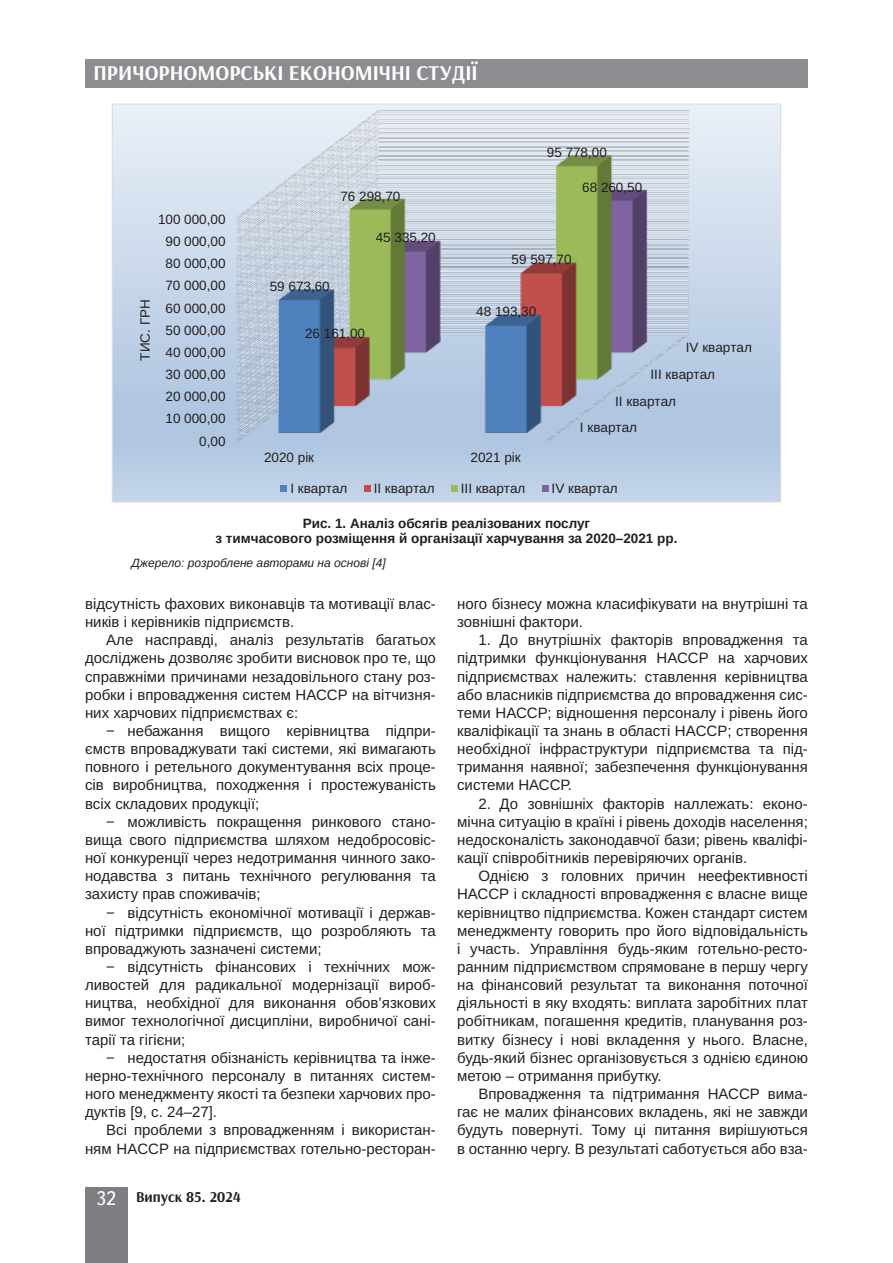
<style>
.page{position:relative;width:893px;height:1263px;background:#fff}
.page>*{position:absolute;margin:0;border:0;box-sizing:border-box;transform-origin:0 0}
.t1{font:700 21px "Arsenal";color:#fff}
.Текст_основной_G{font:15px/18.1px "Arimo";color:#231f20;text-align:justify}
.t2{font:700 15px "Arsenal";color:#231f20}
.t3{font:13.5px "Arimo Roman";color:#231f20}
.Рисунок{font:700 13.5px/15px "Arimo";color:#231f20;text-align:center}
.Джерело{font:italic 12px "Arimo";color:#231f20}
.s1{font-family:"Ukrainian Text";font-weight:400;font-size:19.5px;color:#fff}
</style>
<div class="page">
<div style="left:85px;top:59px;width:723px;height:29px;background:#8b8d90"></div>
<div style="left:85px;top:1186px;width:43px;height:76px;background:#7c7e81"></div>
<svg style="left:114px;top:105px;width:665px;height:396px;background:#c4d5e9"></svg>
<img style="left:235px;top:109px;width:457px;height:333px">
<div style="left:280px;top:485px;width:7px;height:7px;background:#4f81bd"></div>
<div style="left:364px;top:485px;width:7px;height:7px;background:#c0504d"></div>
<div style="left:451px;top:485px;width:7px;height:7px;background:#9bbb59"></div>
<div style="left:542px;top:485px;width:7px;height:7px;background:#8064a2"></div>
<h1 class="t1" style="left:94px;top:58px;width:386px">ПРИЧОРНОМОРСЬКІ ЕКОНОМІЧНІ СТУДІЇ</h1>
<p class="t3" style="left:136px;top:360px;width:63px;rotate:-90deg">ТИС. ГРН</p>
<p class="t3" style="left:158px;top:210px;width:69px">100 000,00</p>
<p class="t3" style="left:165px;top:232px;width:62px">90 000,00</p>
<p class="t3" style="left:165px;top:254px;width:62px">80 000,00</p>
<p class="t3" style="left:165px;top:276px;width:62px">70 000,00</p>
<p class="t3" style="left:165px;top:299px;width:62px">60 000,00</p>
<p class="t3" style="left:165px;top:321px;width:62px">50 000,00</p>
<p class="t3" style="left:165px;top:343px;width:62px">40 000,00</p>
<p class="t3" style="left:165px;top:365px;width:62px">30 000,00</p>
<p class="t3" style="left:340px;top:186px;width:61px">76 298,70</p>
<p class="t3" style="left:376px;top:228px;width:61px">45 335,20</p>
<p class="t3" style="left:270px;top:277px;width:61px">59 673,60</p>
<p class="t3" style="left:305px;top:324px;width:61px">26 161,00</p>
<p class="t3" style="left:547px;top:143px;width:61px">95 778,00</p>
<p class="t3" style="left:582px;top:177px;width:61px">68 260,50</p>
<p class="t3" style="left:512px;top:250px;width:61px">59 597,70</p>
<p class="t3" style="left:476px;top:302px;width:61px">48 193,30</p>
<p class="t3" style="left:686px;top:338px;width:68px">ІV квартал</p>
<p class="t3" style="left:650px;top:365px;width:66px">ІІІ квартал</p>
<p class="t3" style="left:165px;top:387px;width:62px">20 000,00</p>
<p class="t3" style="left:165px;top:409px;width:62px">10 000,00</p>
<p class="t3" style="left:199px;top:432px;width:28px">0,00</p>
<p class="t3" style="left:615px;top:391px;width:62px">ІІ квартал</p>
<p class="t3" style="left:264px;top:448px;width:52px">2020 рік</p>
<p class="t3" style="left:471px;top:448px;width:52px">2021 рік</p>
<p class="t3" style="left:580px;top:418px;width:59px">І квартал</p>
<p class="t3" style="left:290px;top:479px;width:59px">І квартал</p>
<p class="t3" style="left:374px;top:479px;width:62px">ІІ квартал</p>
<p class="t3" style="left:461px;top:479px;width:66px">ІІІ квартал</p>
<p class="t3" style="left:552px;top:479px;width:68px">ІV квартал</p>
<p class="Рисунок" style="left:215px;top:516px;width:463px">Рис. 1. Аналіз обсягів реалізованих послуг<br>з тимчасового розміщення й організації харчування за 2020–2021 рр.</p>
<p class="Джерело" style="left:132px;top:554px;width:256px">Джерело: розроблене авторами на основі [4]</p>
<p class="Текст_основной_G" style="left:85px;top:595px;width:352px">відсутність фахових виконавців та мотивації влас&shy;ників і керівників підприємств.</p>
<p class="Текст_основной_G" style="left:85px;top:631px;width:352px;text-indent:21px">Але насправді, аналіз результатів багатьох досліджень дозволяє зробити висновок про те, що справжніми причинами незадовільного стану роз&shy;робки і впровадження систем НАССР на вітчизня&shy;них харчових підприємствах є:</p>
<p class="Текст_основной_G" style="left:85px;top:722px;width:352px;text-indent:21px">− небажання вищого керівництва підпри&shy;ємств впроваджувати такі системи, які вимагають повного і ретельного документування всіх проце&shy;сів виробництва, походження і простежуваність всіх складових продукції;</p>
<p class="Текст_основной_G" style="left:85px;top:813px;width:352px;text-indent:21px">− можливість покращення ринкового стано&shy;вища свого підприємства шляхом недобросовіс&shy;ної конкуренції через недотримання чинного зако&shy;нодавства з питань технічного регулювання та захисту прав споживачів;</p>
<p class="Текст_основной_G" style="left:85px;top:903px;width:352px;text-indent:21px">− відсутність економічної мотивації і держав&shy;ної підтримки підприємств, що розробляють та впроваджують зазначені системи;</p>
<p class="Текст_основной_G" style="left:85px;top:958px;width:352px;text-indent:21px">− відсутність фінансових і технічних мож&shy;ливостей для радикальної модернізації вироб&shy;ництва, необхідної для виконання обов’язкових вимог технологічної дисципліни, виробничої сані&shy;тарії та гігієни;</p>
<p class="Текст_основной_G" style="left:85px;top:1049px;width:352px;text-indent:21px">− недостатня обізнаність керівництва та інже&shy;нерно-технічного персоналу в питаннях систем&shy;ного менеджменту якості та безпеки харчових про&shy;дуктів [9, с. 24–27].</p>
<p class="Текст_основной_G" style="left:85px;top:1121px;width:352px;text-align:right">Всі проблеми з впровадженням і використан&shy;ням HACCP на підприємствах готельно-ресторан-</p>
<p class="t2" style="left:96px;top:1186px;width:146px"><span class="s1">32</span> Випуск 85. 2024</p>
<p class="Текст_основной_G" style="left:457px;top:595px;width:352px">ного бізнесу можна класифікувати на внутрішні та зовнішні фактори.</p>
<p class="Текст_основной_G" style="left:457px;top:631px;width:352px;text-indent:21px">1. До внутрішніх факторів впровадження та підтримки функціонування НАССР на харчових підприємствах належить: ставлення керівництва або власників підприємства до впровадження сис&shy;теми НАССР; відношення персоналу і рівень його кваліфікації та знань в області HACCP; створення необхідної інфраструктури підприємства та під&shy;тримання наявної; забезпечення функціонування системи НАССР.</p>
<p class="Текст_основной_G" style="left:457px;top:795px;width:352px;text-indent:21px">2. До зовнішніх факторів наллежать: еконо&shy;мічна ситуацію в країні і рівень доходів населення; недосконалість законодавчої бази; рівень кваліфі&shy;кації співробітників перевіряючих органів.</p>
<p class="Текст_основной_G" style="left:457px;top:867px;width:352px;text-indent:21px">Однією з головних причин неефективності НАССР і складності впровадження є власне вище керівництво підприємства. Кожен стандарт систем менеджменту говорить про його відповідальність і участь. Управління будь-яким готельно-ресто&shy;ранним підприємством спрямоване в першу чергу на фінансовий результат та виконання поточної діяльності в яку входять: виплата заробітних плат робітникам, погашення кредитів, планування роз&shy;витку бізнесу і нові вкладення у нього. Власне, будь-який бізнес організовується з однією єдиною метою – отримання прибутку.</p>
<p class="Текст_основной_G" style="left:457px;top:1085px;width:352px;text-indent:21px">Впровадження та підтримання НАССР вима&shy;гає не малих фінансових вкладень, які не завжди будуть повернуті. Тому ці питання вирішуються в останню чергу. В результаті саботується або вза-</p>
</div>
